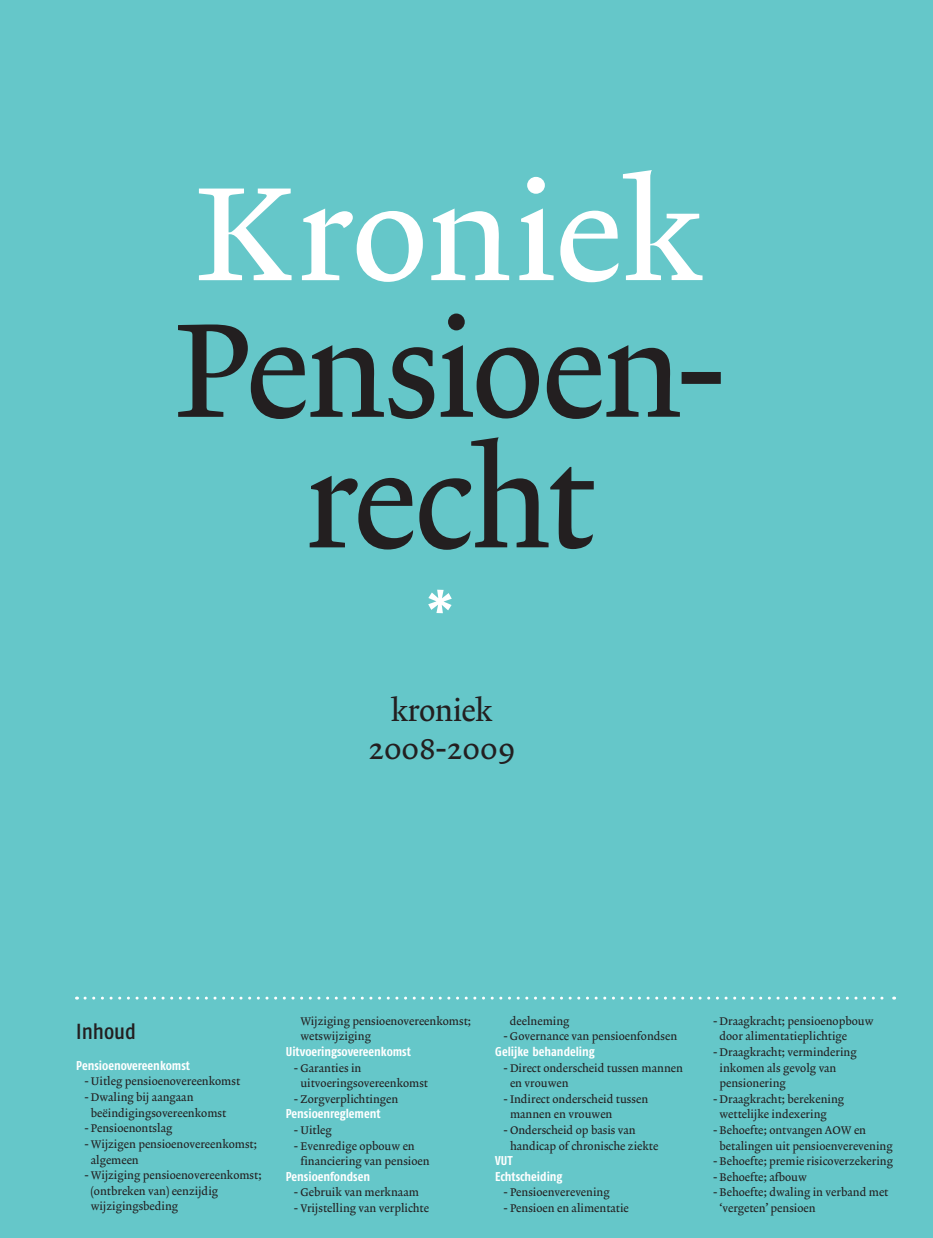
<style>
.page{position:relative;width:933px;height:1238px;background:#fff}
.page>*{position:absolute;margin:0;border:0;box-sizing:border-box;transform-origin:0 0}
.t1{font:135px/130.5px "Lexicon No 2 Roman A Txt";letter-spacing:-.025em;color:#231f20;text-align:center}
.t2{font:500 135px "Lexicon No 2 Roman A";letter-spacing:-.005em;color:#fff;scale:1.05 1}
.t3{font:30.45px/38px "Lexicon No 2 Roman A Txt";color:#231f20;text-align:center}
.t4{font:21.75px "Fago Co Med Lf";color:#231f20}
.t5{font:12.75px/15.6px "Fago Co Bold Lf";color:#fff}
.t6{font:11.25px/15.6px "Lexicon No 2 Roman A Txt";color:#231f20}
</style>
<div class="page">
<div style="left:0;top:0;width:933px;height:1237px;background:#65c7c9"></div>
<svg style="left:85px;top:996px;width:809px;height:3px"></svg>
<h1 class="t2" style="left:196px;top:155px;width:484px">Kroniek</h1>
<h1 class="t1" style="left:175px;top:311px;width:550px">Pensioen&shy;recht</h1>
<h2 class="t3" style="left:368px;top:692px;width:148px">kroniek<br>2008-2009</h2>
<h3 class="t4" style="left:76px;top:1018px;width:61px">Inhoud</h3>
<p class="t5" style="left:76px;top:1057px;width:115px">Pensioenovereenkomst</p>
<p class="t6" style="left:85px;top:1074px;width:157px">- Uitleg pensioenovereenkomst</p>
<p class="t6" style="left:91px;top:1089px;width:137px;text-indent:-6px">- Dwaling bij aangaan beëindigingsovereenkomst</p>
<p class="t6" style="left:85px;top:1120px;width:89px">- Pensioenontslag</p>
<p class="t6" style="left:91px;top:1136px;width:168px;text-indent:-6px">- Wijzigen pensioenovereenkomst; algemeen</p>
<p class="t6" style="left:91px;top:1167px;width:172px;text-indent:-6px">- Wijziging pensioenovereenkomst; (ontbreken van) eenzijdig wijzigingsbeding</p>
<p class="t6" style="left:300px;top:1013px;width:172px">Wijziging pensioenovereenkomst; wetswijziging</p>
<p class="t5" style="left:286px;top:1043px;width:127px">Uitvoeringsovereenkomst</p>
<p class="t6" style="left:300px;top:1060px;width:129px;text-indent:-6px">- Garanties in uitvoeringsovereenkomst</p>
<p class="t6" style="left:294px;top:1091px;width:106px">- Zorgverplichtingen</p>
<p class="t5" style="left:286px;top:1105px;width:96px">Pensioenreglement</p>
<p class="t6" style="left:294px;top:1122px;width:39px">- Uitleg</p>
<p class="t6" style="left:300px;top:1138px;width:131px;text-indent:-6px">- Evenredige opbouw en financiering van pensioen</p>
<p class="t5" style="left:286px;top:1168px;width:86px">Pensioenfondsen</p>
<p class="t6" style="left:294px;top:1184px;width:126px">- Gebruik van merknaam</p>
<p class="t6" style="left:294px;top:1200px;width:136px">- Vrijstelling van verplichte</p>
<p class="t6" style="left:510px;top:1013px;width:61px">deelneming</p>
<p class="t6" style="left:504px;top:1028px;width:175px">- Governance van pensioenfondsen</p>
<p class="t5" style="left:495px;top:1043px;width:101px">Gelijke behandeling</p>
<p class="t6" style="left:510px;top:1060px;width:174px;text-indent:-6px">- Direct onderscheid tussen mannen en vrouwen</p>
<p class="t6" style="left:510px;top:1091px;width:140px;text-indent:-6px">- Indirect onderscheid tussen mannen en vrouwen</p>
<p class="t6" style="left:510px;top:1122px;width:150px;text-indent:-6px">- Onderscheid op basis van handicap of chronische ziekte</p>
<p class="t5" style="left:495px;top:1152px;width:69px">VUT<br>Echtscheiding</p>
<p class="t6" style="left:504px;top:1184px;width:107px">- Pensioenverevening</p>
<p class="t6" style="left:504px;top:1200px;width:127px">- Pensioen en alimentatie</p>
<p class="t6" style="left:719px;top:1013px;width:155px;text-indent:-6px">- Draagkracht; pensioenopbouw door alimentatieplichtige</p>
<p class="t6" style="left:719px;top:1044px;width:139px;text-indent:-6px">- Draagkracht; vermindering inkomen als gevolg van pensionering</p>
<p class="t6" style="left:719px;top:1091px;width:126px;text-indent:-6px">- Draagkracht; berekening wettelijke indexering</p>
<p class="t6" style="left:719px;top:1122px;width:175px;text-indent:-6px">- Behoefte; ontvangen AOW en betalingen uit pensioenverevening</p>
<p class="t6" style="left:713px;top:1153px;width:181px">- Behoefte; premie risicoverzekering</p>
<p class="t6" style="left:713px;top:1169px;width:95px">- Behoefte; afbouw</p>
<p class="t6" style="left:719px;top:1184px;width:170px;text-indent:-6px">- Behoefte; dwaling in verband met ‘vergeten’ pensioen</p>
</div>
